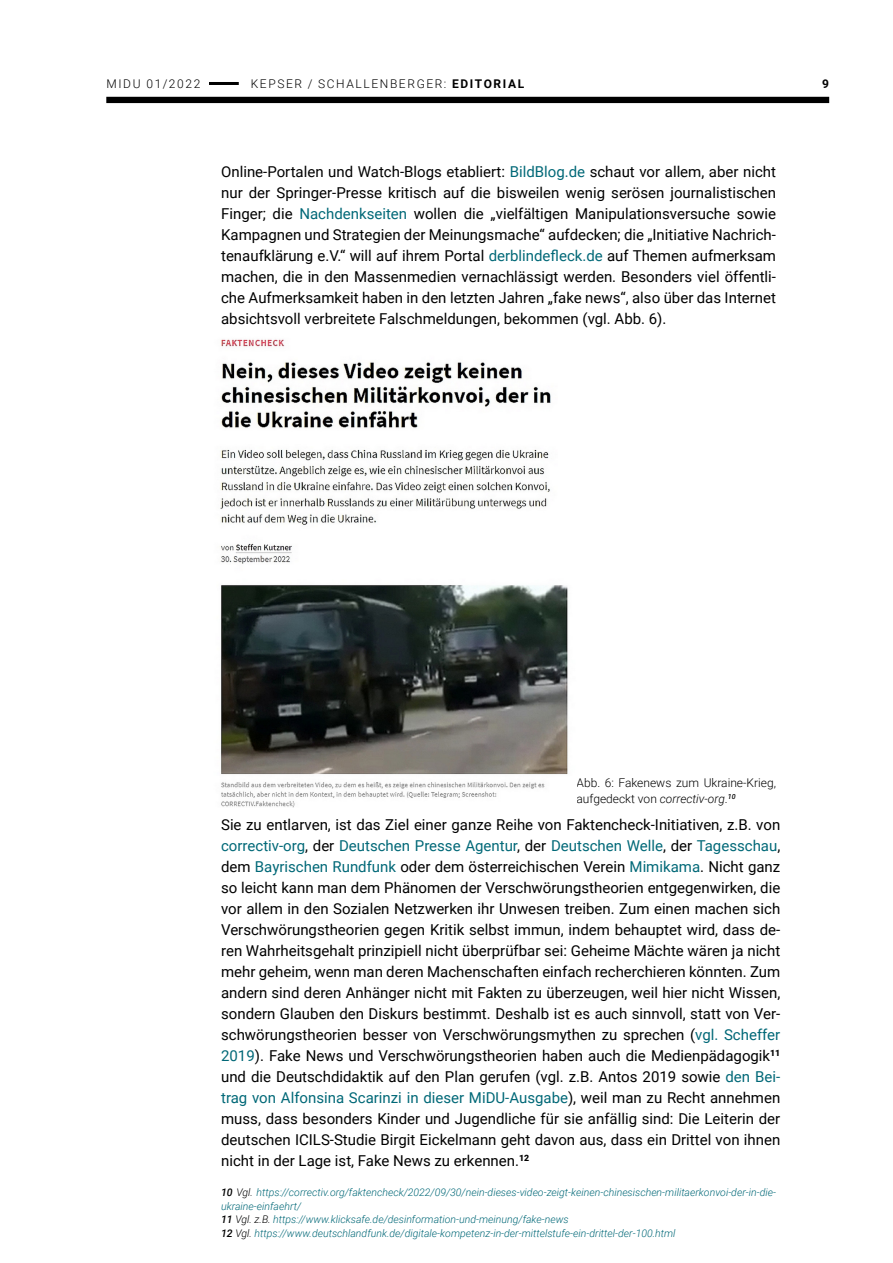
<style>
.page{position:relative;width:893px;height:1263px;background:#fff}
.page>*{position:absolute;margin:0;border:0;box-sizing:border-box;transform-origin:0 0}
.t1{font:15px/21px "Roboto";color:#000;text-align:justify}
.t2{font:300 12px/16.5px "Roboto";color:#000}
.t3{font:300 12px "Roboto";letter-spacing:.135em;color:#000}
.t4{font:700 12px "Roboto";color:#000}
.t5{font:italic 300 10.5px/13.5px "Roboto";color:#016877}
.s1{font-weight:700}
.s2{color:#016877}
.s3{font-style:italic}
.s4{font-weight:500;color:#000}
.s5{color:#000}
</style>
<div class="page">
<hr style="left:209px;top:82px;width:30px;height:3px;background:#000">
<div style="left:106px;top:97px;width:723px;height:6px;background:#000"></div>
<img style="left:220px;top:339px;width:348px;height:469px">
<p class="t3" style="left:107px;top:75px;width:95px">MIDU 01/2022</p>
<p class="t3" style="left:251px;top:75px;width:275px">KEPSER / SCHALLENBERGER: <span class="s1">EDITORIAL</span></p>
<p class="t4" style="left:822px;top:75px;width:8px">9</p>
<p class="t1" style="left:221px;top:161px;width:556px">Online-Portalen und Watch-Blogs etabliert: <span class="s2">BildBlog.de</span> schaut vor allem, aber nicht nur der Springer-Presse kritisch auf die bisweilen wenig serösen journalistischen Finger; die <span class="s2">Nachdenkseiten</span> wollen die „vielfältigen Manipulationsversuche sowie Kampagnen und Strategien der Meinungsmache“ aufdecken; die „Initiative Nachrich&shy;tenaufklärung e.V.“ will auf ihrem Portal <span class="s2">derblindefleck.de</span> auf Themen aufmerksam machen, die in den Massenmedien vernachlässigt werden. Besonders viel öffentli&shy;che Aufmerksamkeit haben in den letzten Jahren „fake news“, also über das Internet absichtsvoll verbreitete Falschmeldungen, bekommen (vgl. Abb. 6).</p>
<p class="t2" style="left:576px;top:774px;width:201px">Abb. 6: Fakenews zum Ukraine-Krieg, aufgedeckt von <span class="s3">correctiv-org</span>.<sup>10</sup></p>
<p class="t1" style="left:221px;top:813px;width:561px">Sie zu entlarven, ist das Ziel einer ganze Reihe von Faktencheck-Initiativen, z.B. von <span class="s2">correctiv-org</span>, der <span class="s2">Deutschen Presse Agentur</span>, der <span class="s2">Deutschen Welle</span>, der <span class="s2">Tagesschau</span>, dem <span class="s2">Bayrischen Rundfunk</span> oder dem österreichischen Verein <span class="s2">Mimikama</span>. Nicht ganz so leicht kann man dem Phänomen der Verschwörungstheorien entgegenwirken, die vor allem in den Sozialen Netzwerken ihr Unwesen treiben. Zum einen machen sich Verschwörungstheorien gegen Kritik selbst immun, indem behauptet wird, dass de&shy;ren Wahrheitsgehalt prinzipiell nicht überprüfbar sei: Geheime Mächte wären ja nicht mehr geheim, wenn man deren Machenschaften einfach recherchieren könnten. Zum andern sind deren Anhänger nicht mit Fakten zu überzeugen, weil hier nicht Wissen, sondern Glauben den Diskurs bestimmt. Deshalb ist es auch sinnvoll, statt von Ver&shy;schwörungstheorien besser von Verschwörungsmythen zu sprechen (<span class="s2">vgl. Scheffer 2019</span>). Fake News und Verschwörungstheorien haben auch die Medienpädagogik<sup>11 </sup>und die Deutschdidaktik auf den Plan gerufen (vgl. z.B. Antos 2019 sowie <span class="s2">den Bei&shy;trag von Alfonsina Scarinzi in dieser MiDU-Ausgabe</span>), weil man zu Recht annehmen muss, dass besonders Kinder und Jugendliche für sie anfällig sind: Die Leiterin der deutschen ICILS-Studie Birgit Eickelmann geht davon aus, dass ein Drittel von ihnen nicht in der Lage ist, Fake News zu erkennen.<sup>12</sup></p>
<p class="t5" style="left:221px;top:1185px;width:556px"><span class="s4">10</span> <span class="s5">Vgl.</span> https://correctiv.org/faktencheck/2022/09/30/nein-dieses-video-zeigt-keinen-chinesischen-militaerkonvoi-der-in-die&shy;ukraine-einfaehrt/<br><span class="s4">11</span> <span class="s5">Vgl. z.B.</span> https://www.klicksafe.de/desinformation-und-meinung/fake-news<br><span class="s4">12</span> <span class="s5">Vgl.</span> https://www.deutschlandfunk.de/digitale-kompetenz-in-der-mittelstufe-ein-drittel-der-100.html</p>
</div>
